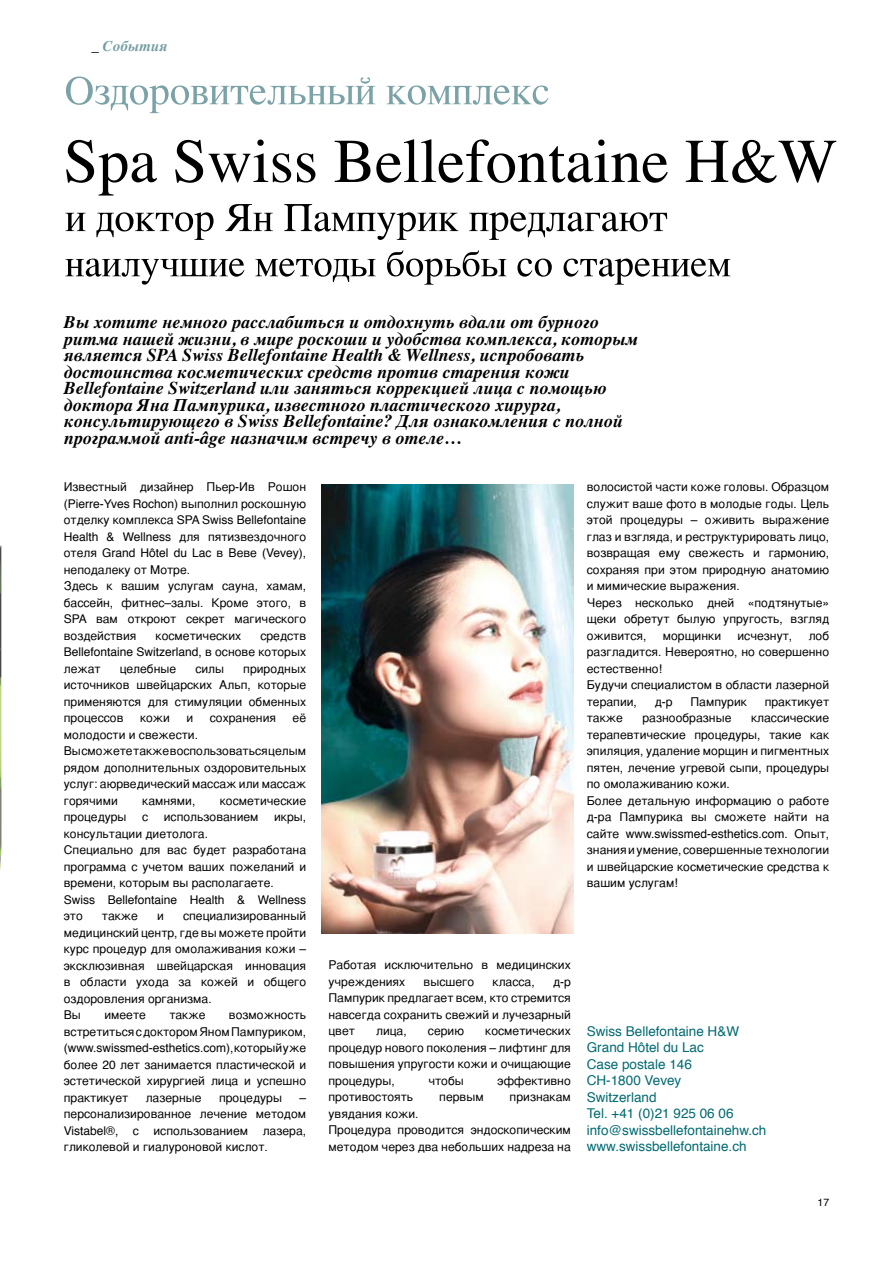
<style>
.page{position:relative;width:893px;height:1263px;background:#fff}
.page>*{position:absolute;margin:0;border:0;box-sizing:border-box;transform-origin:0 0}
.t1{font:italic 700 18px/16.5px "Times";color:#000}
.t2{font:italic 700 15px "Times";color:#739da2}
.t3{font:13.5px/16.5px "Helvetica";color:#006a71}
.t4{font:12px/16.5px "Helvetica";color:#000}
.t5{font:10.5px "Helvetica";color:#000}
.s1{font-family:"Helvetica Neue";font-weight:300;font-style:normal;color:#000}
</style>
<div class="page">
<img style="left:0;top:546px;width:1px;height:324px">
<svg style="left:65px;top:250px;width:665px;height:35px"></svg>
<svg style="left:65px;top:204px;width:602px;height:36px"></svg>
<svg style="left:66px;top:139px;width:770px;height:57px"></svg>
<svg style="left:66px;top:77px;width:483px;height:36px"></svg>
<img style="left:321px;top:485px;width:252px;height:448px">
<p class="t2" style="left:92px;top:32px;width:78px"><span class="s1">_</span> События</p>
<p class="t1" style="left:64px;top:312px;width:576px">Вы хотите немного расслабиться и отдохнуть вдали от бурного ритма нашей жизни, в мире роскоши и удобства комплекса, которым является SPA Swiss Bellefontaine Health &amp; Wellness, испробовать достоинства косметических средств против старения кожи Bellefontaine Switzerland или заняться коррекцией лица с помощью доктора Яна Пампурика, известного пластического хирурга, консультирующего в Swiss Bellefontaine? Для ознакомления с полной программой anti-âge назначим встречу в отеле…</p>
<p class="t4" style="left:64px;top:478px;width:244px">Известный дизайнер Пьер-Ив Рошон (Pierre-Yves Rochon) выполнил роскошную отделку комплекса SPA Swiss Bellefontaine Health &amp; Wellness для пятизвездочного отеля Grand Hôtel du Lac в Веве (Vevey), неподалеку от Мотре.<br>Здесь к вашим услугам сауна, хамам, бассейн, фитнес–залы. Кроме этого, в SPA вам откроют секрет магического воздействия</p>
<p class="t4" style="left:64px;top:627px;width:244px;text-align:justify;text-indent:197px">средств Bellefontaine Switzerland, в основе которых лежат</p>
<p class="t4" style="left:156px;top:627px;width:87px">косметических</p>
<p class="t4" style="left:120px;top:660px;width:58px">целебные</p>
<p class="t4" style="left:195px;top:660px;width:30px">силы</p>
<p class="t4" style="left:64px;top:660px;width:244px;text-align:justify;text-indent:179px">природных источников швейцарских Альп, которые применяются для стимуляции обменных процессов</p>
<p class="t4" style="left:140px;top:709px;width:31px">кожи</p>
<p class="t4" style="left:186px;top:709px;width:8px">и</p>
<p class="t4" style="left:210px;top:709px;width:68px">сохранения</p>
<p class="t4" style="left:293px;top:709px;width:15px">её</p>
<p class="t4" style="left:64px;top:726px;width:244px">молодости и свежести.<br>Вы сможете также воспользоваться целым рядом дополнительных оздоровительных услуг: аюрведический массаж или массаж горячими</p>
<p class="t4" style="left:142px;top:792px;width:55px">камнями,</p>
<p class="t4" style="left:220px;top:792px;width:88px">косметические</p>
<p class="t4" style="left:64px;top:808px;width:64px">процедуры</p>
<p class="t4" style="left:142px;top:808px;width:8px">с</p>
<p class="t4" style="left:164px;top:808px;width:96px">использованием</p>
<p class="t4" style="left:274px;top:808px;width:34px">икры,</p>
<p class="t4" style="left:64px;top:825px;width:244px">консультации диетолога.<br>Специально для вас будет разработана программа с учетом ваших пожеланий и времени, которым вы располагаете.<br>Swiss Bellefontaine Health &amp; Wellness это</p>
<p class="t4" style="left:64px;top:907px;width:244px;text-indent:119px">специализированный медицинский центр, где вы можете пройти курс процедур для омолаживания кожи – эксклюзивная швейцарская инновация в области ухода за кожей и общего оздоровления организма.<br>Вы</p>
<p class="t4" style="left:102px;top:907px;width:38px">также</p>
<p class="t4" style="left:157px;top:907px;width:8px">и</p>
<p class="t4" style="left:64px;top:1006px;width:244px;text-align:justify;text-indent:165px">возможность встретиться с доктором Яном Пампуриком, (www.swissmed-esthetics.com), который уже более 20 лет занимается пластической и эстетической хирургией лица и успешно практикует</p>
<p class="t4" style="left:104px;top:1006px;width:43px">имеете</p>
<p class="t4" style="left:169px;top:1006px;width:38px">также</p>
<p class="t4" style="left:146px;top:1089px;width:57px">лазерные</p>
<p class="t4" style="left:219px;top:1089px;width:64px">процедуры</p>
<p class="t4" style="left:64px;top:1089px;width:244px;text-align:justify;text-indent:236px">– персонализированное лечение методом Vistabel®, с использованием лазера, гликолевой и гиалуроновой кислот.</p>
<p class="t4" style="left:587px;top:478px;width:244px">волосистой части коже головы. Образцом служит ваше фото в молодые годы. Цель этой процедуры – оживить выражение глаз и взгляда, и реструктурировать лицо, возвращая ему свежесть и гармонию, сохраняя при этом природную анатомию и мимические выражения.<br>Через несколько дней «подтянутые» щеки обретут былую упругость, взгляд оживится,</p>
<p class="t4" style="left:587px;top:627px;width:244px;text-indent:222px">лоб разгладится. Невероятно, но совершенно естественно!<br>Будучи специалистом в области лазерной терапии,</p>
<p class="t4" style="left:663px;top:627px;width:60px">морщинки</p>
<p class="t4" style="left:737px;top:627px;width:56px">исчезнут,</p>
<p class="t4" style="left:655px;top:693px;width:19px">д-р</p>
<p class="t4" style="left:690px;top:693px;width:58px">Пампурик</p>
<p class="t4" style="left:765px;top:693px;width:66px">практикует</p>
<p class="t4" style="left:587px;top:709px;width:38px">также</p>
<p class="t4" style="left:642px;top:709px;width:90px">разнообразные</p>
<p class="t4" style="left:587px;top:709px;width:244px;text-indent:164px">классические терапевтические процедуры, такие как эпиляция, удаление морщин и пигментных пятен, лечение угревой сыпи, процедуры по омолаживанию кожи.<br>Более детальную информацию о работе д-ра Пампурика вы сможете найти на сайте www.swissmed-esthetics.com. Опыт, знания и умение, совершенные технологии и швейцарские косметические средства к вашим услугам!</p>
<p class="t4" style="left:328px;top:956px;width:244px">Работая исключительно в медицинских учреждениях</p>
<p class="t4" style="left:328px;top:973px;width:244px;text-align:justify;text-indent:224px">д-р Пампурик предлагает всем, кто стремится навсегда сохранить свежий и лучезарный цвет</p>
<p class="t4" style="left:424px;top:973px;width:52px">высшего</p>
<p class="t4" style="left:493px;top:973px;width:44px">класса,</p>
<p class="t4" style="left:328px;top:1022px;width:244px;text-align:justify;text-indent:157px">косметических процедур нового поколения – лифтинг для повышения упругости кожи и очищающие процедуры,</p>
<p class="t4" style="left:376px;top:1022px;width:32px">лица,</p>
<p class="t4" style="left:428px;top:1022px;width:38px">серию</p>
<p class="t4" style="left:428px;top:1072px;width:37px">чтобы</p>
<p class="t4" style="left:498px;top:1072px;width:75px">эффективно</p>
<p class="t4" style="left:328px;top:1088px;width:86px">противостоять</p>
<p class="t4" style="left:439px;top:1088px;width:46px">первым</p>
<p class="t4" style="left:510px;top:1088px;width:63px">признакам</p>
<p class="t4" style="left:328px;top:1105px;width:244px">увядания кожи.<br>Процедура проводится эндоскопическим методом через два небольших надреза на</p>
<p class="t3" style="left:587px;top:1022px;width:181px">Swiss Bellefontaine H&amp;W<br>Grand Hôtel du Lac<br>Case postale 146<br>CH-1800 Vevey<br>Switzerland<br>Tel. +41 (0)21 925 06 06 info@swissbellefontainehw.ch www.swissbellefontaine.ch</p>
<p class="t5" style="left:817px;top:1193px;width:13px">17</p>
</div>
